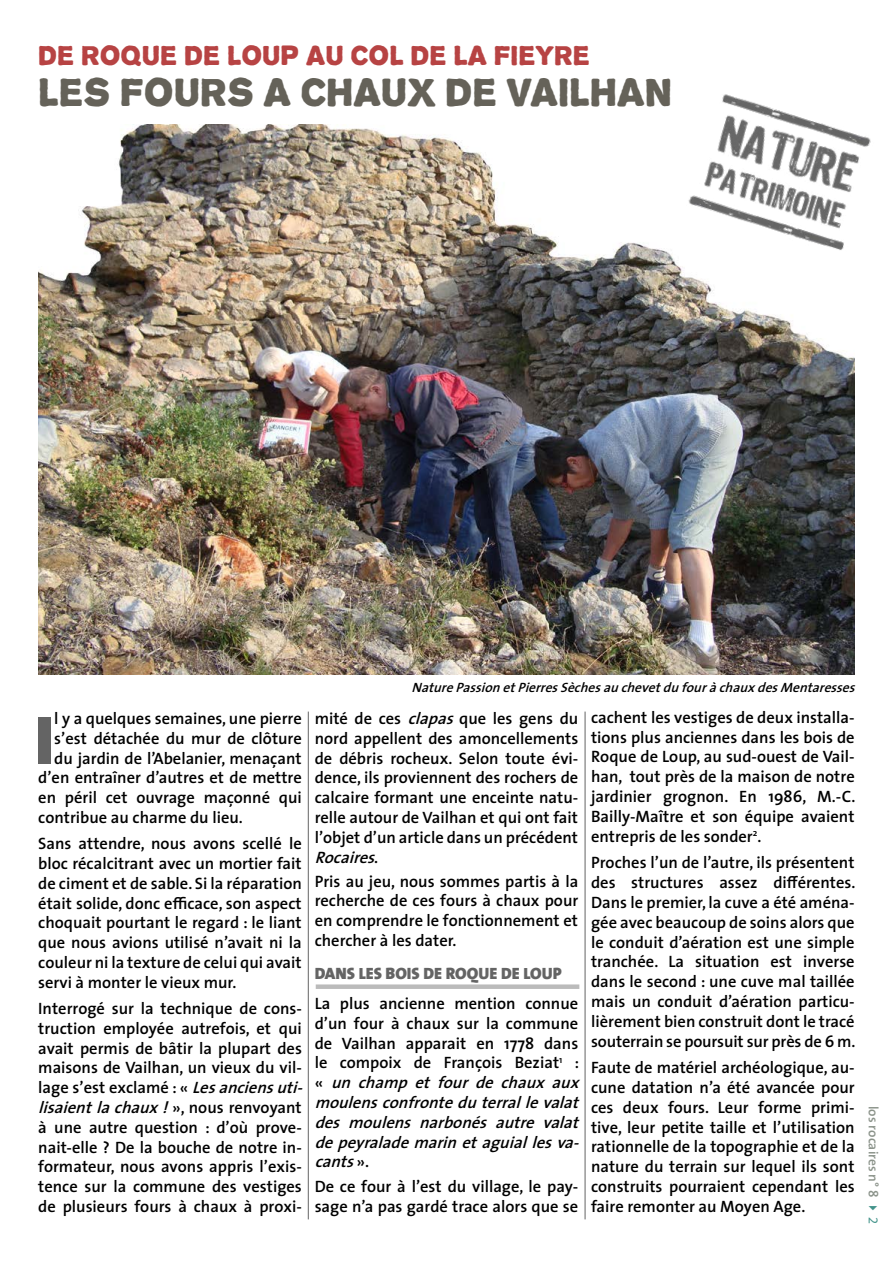
<style>
.page{position:relative;width:893px;height:1263px;background:#fff}
.page>*{position:absolute;margin:0;border:0;box-sizing:border-box;transform-origin:0 0}
.t1{font:900 68.4px "The Sans";color:#646464}
.t2{font:34.5px "Propaganda";color:#656259}
.t3{font:24px "Propaganda";color:#b74343}
.t4{font:600 16.5px/19.8px "The Sans";color:#000;text-align:justify}
.t5{font:italic 600 16.5px/19.8px "The Sans";color:#000}
.t6{font:900 16.5px "The Sans";color:#646464}
.t7{font:italic 600 13.5px "The Sans";color:#000}
.t8{font:600 13.5px "The Sans";color:#8b938a}
.s1{font-style:italic}
.s2{font-style:normal}
.s3{color:#42938a}
.s4{font-family:"Myriad Pro";font-weight:400;color:#42938a}
</style>
<div class="page">
<hr style="left:308px;top:711px;width:1px;height:508px;background:#646464">
<hr style="left:585px;top:711px;width:1px;height:508px;background:#646464">
<div style="left:316px;top:984px;width:263px;height:5px;background:#bbb"></div>
<img style="left:38px;top:124px;width:816px;height:551px">
<img style="left:679px;top:94px;width:192px;height:167px">
<h3 class="t3" style="left:38px;top:34px;width:553px">DE ROQUE DE LOUP AU COL DE LA FIEYRE</h3>
<h2 class="t2" style="left:38px;top:62px;width:635px">LES FOURS A CHAUX DE VAILHAN</h2>
<h1 class="t1" style="left:35px;top:682px;width:21px">I</h1>
<p class="t4" style="left:54px;top:708px;width:249px">l y a quelques semaines, une pierre</p>
<p class="t4" style="left:54px;top:728px;width:249px">s’est détachée du mur de clôture</p>
<p class="t4" style="left:54px;top:748px;width:249px">du jardin de l’Abelanier, menaçant</p>
<p class="t4" style="left:38px;top:767px;width:265px">d’en entraîner d’autres et de mettre</p>
<p class="t4" style="left:38px;top:787px;width:265px">en péril cet ouvrage maçonné qui</p>
<p class="t4" style="left:38px;top:807px;width:206px">contribue au charme du lieu.</p>
<p class="t4" style="left:38px;top:833px;width:265px">Sans attendre, nous avons scellé le bloc récalcitrant avec un mortier fait de ciment et de sable. Si la réparation était solide, donc efficace, son aspect choquait pourtant le regard : le liant que nous avions utilisé n’avait ni la couleur ni la texture de celui qui avait servi à monter le vieux mur.</p>
<p class="t4" style="left:38px;top:998px;width:272px;text-align:left">Interrogé sur la technique de cons&shy;truction employée autrefois, et qui avait permis de bâtir la plupart des maisons de Vailhan, un vieux du vil&shy;lage s’est exclamé : « <span class="s1">Lesanciensuti&shy;lisaientlachaux!</span>» , n o u s r e n voya n t à une autre question : d’où prove&shy;nait-elle ? De la bouche de notre in&shy;formateur, nous avons appris l’exis&shy;tence sur la commune des vestiges de plusieurs fours à chaux à proxi-</p>
<p class="t7" style="left:412px;top:676px;width:450px">NaturePassionetPierresSèchesauchevetdufouràchauxdesMentaresses</p>
<p class="t4" style="left:315px;top:708px;width:265px">mité de ces <span class="s1">clapas</span>que les gens du nord appellent des amoncellements de débris rocheux. Selon toute évi&shy;dence, ils proviennent des rochers de calcaire formant une enceinte natu&shy;relle autour de Vailhan et qui ont fait l’objet d’un article dans un précédent <span class="s1">Rocaires</span>.</p>
<p class="t4" style="left:315px;top:871px;width:265px">Pris au jeu, nous sommes partis à la recherche de ces fours à chaux pour en comprendre le fonctionnement et chercher à les dater.</p>
<p class="t6" style="left:315px;top:959px;width:249px">DANS LES BOIS DE ROQUE DE LOUP</p>
<p class="t5" style="left:315px;top:993px;width:272px"><span class="s2">La plus ancienne mention connue d’un four à chaux sur la commune de Vailhan apparait en 1778 dans le compoix de François Beziat</span><sup>1</sup> <span class="s2">: «</span> unchampetfourdechauxaux moulensconfronteduterrallevalat des moulens narbonés autre valat depeyralademarinetaguiallesva&shy;cants<span class="s2">» .</span></p>
<p class="t4" style="left:315px;top:1176px;width:265px">De ce four à l’est du village, le pay&shy;sage n’a pas gardé trace alors que se</p>
<p class="t4" style="left:591px;top:707px;width:266px">cachent les vestiges de deux installa&shy;tions plus anciennes dans les bois de Roque de Loup, au sud-ouest de Vail&shy;han, tout près de la maison de notre jardinier grognon. En 1986, M.-C.<br>Bailly-Maître et son équipe avaient entrepris de les sonder<sup>2</sup>.</p>
<p class="t4" style="left:591px;top:852px;width:266px">Proches l’un de l’autre, ils présentent des structures assez différentes.<br>Dans le premier, la cuve a été aména&shy;gée avec beaucoup de soins alors que le conduit d’aération est une simple tranchée. La situation est inverse dans le second : une cuve mal taillée mais un conduit d’aération particu&shy;lièrement bien construit dont le tracé souterrain se poursuit sur près de 6 m.</p>
<p class="t4" style="left:591px;top:1057px;width:265px">Faute de matériel archéologique, au&shy;cune datation n’a été avancée pour ces deux fours. Leur forme primi&shy;tive, leur petite taille et l’utilisation rationnelle de la topographie et de la nature du terrain sur lequel ils sont construits pourraient cependant les faire remonter au Moyen Age.</p>
<p class="t8" style="left:884px;top:1106px;width:120px;rotate:90deg">los rocaires n° 8 <span class="s3">✔</span> <span class="s4">2</span></p>
</div>
